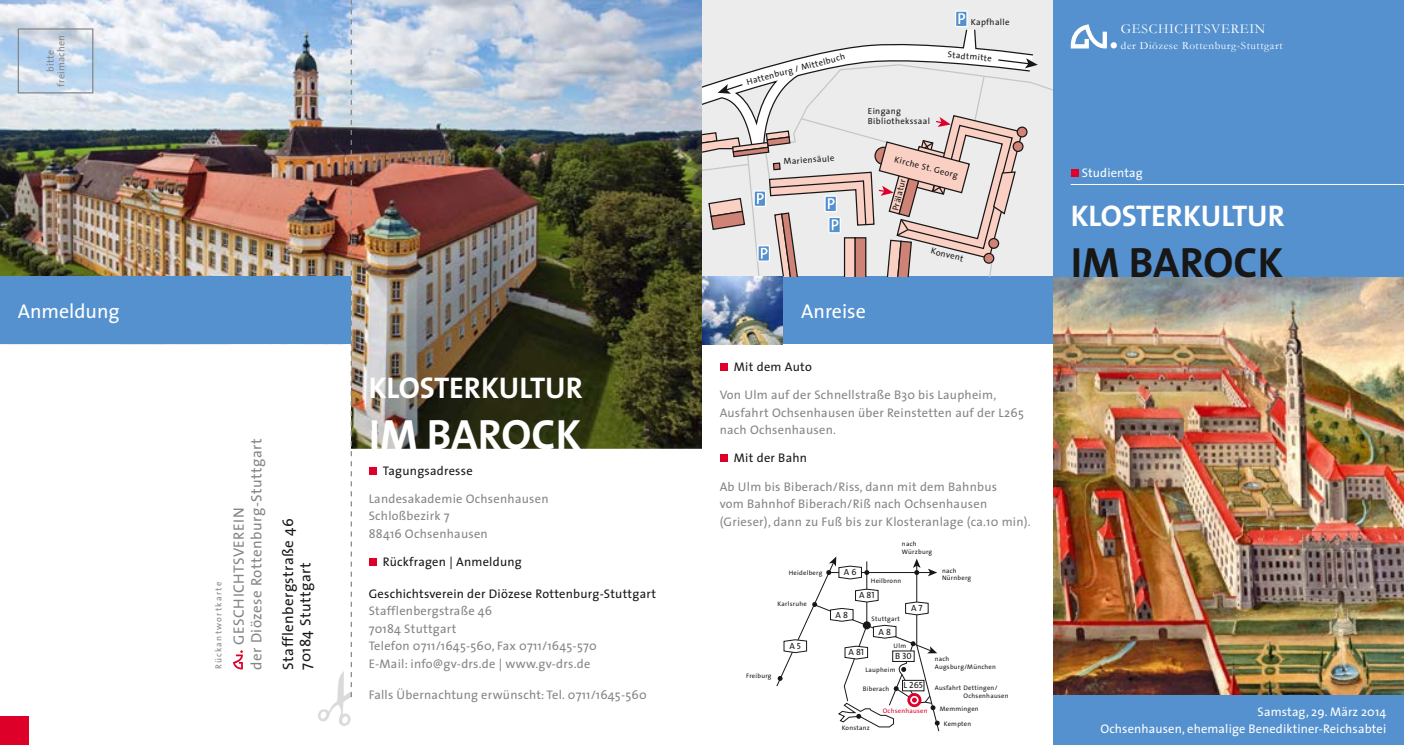
<style>
.page{position:relative;width:1404px;height:745px;background:#fff}
.page>*{position:absolute;margin:0;border:0;box-sizing:border-box;transform-origin:0 0}
.t1{font:700 42.5px "The Sans";color:#181716}
.t2{font:700 42.5px "The Sans";color:#fff}
.t3{font:700 30px "The Sans";letter-spacing:-.005em;color:#fff}
.t4{font:20px "The Sans";color:#fff}
.t5{font:15px "The Sans";letter-spacing:.03em;color:#868585}
.t6{font:15px/17.5px "The Sans";letter-spacing:.03em;color:#181716}
.t7{font:13.62px "Garamond";letter-spacing:.05em;color:#fff}
.t8{font:12.5px/17.5px "The Sans";letter-spacing:.02em;color:#868585}
.t9{font:12.5px "The Sans";letter-spacing:.02em;color:#181716}
.t10{font:12.5px/17.5px "The Sans";letter-spacing:.01em;color:#fff;text-align:right}
.t11{font:11.12px "Garamond";letter-spacing:.05em;color:#fff}
.t12{font:10px/10.6px "The Sans";letter-spacing:.02em;color:#868585;text-align:center}
.t13{font:9px "The Sans Caps";color:#181716}
.t14{font:8.75px/10.5px "The Sans";letter-spacing:.04em;color:#181716}
.t15{font:8.75px "The Sans";letter-spacing:.145em;color:#868585}
.t16{font:6.5px/7.9px "The Sans";letter-spacing:.04em;color:#181716}
.t17{font:6.5px "The Sans";letter-spacing:.04em;color:#dd0028}
.t18{font:4.75px "Garamond";letter-spacing:.1em;color:#868585}
</style>
<div class="page">
<div style="left:0;top:0;width:1052px;height:305px;background:#ececec"></div>
<img style="left:0;top:0;width:702px;height:448px">
<img style="left:1052px;top:265px;width:351px;height:429px">
<div style="left:1053px;top:0;width:350px;height:276px;background:#5491ce"></div>
<div style="left:1052px;top:694px;width:351px;height:50px;background:#5491ce"></div>
<div style="left:702px;top:276px;width:350px;height:68px;background:#5491ce"></div>
<img style="left:318px;top:0;width:34px;height:725px">
<div style="left:719px;top:363px;width:8px;height:8px;background:#dd0028"></div>
<div style="left:719px;top:454px;width:8px;height:8px;background:#dd0028"></div>
<div style="left:369px;top:466px;width:7px;height:8px;background:#dd0028"></div>
<div style="left:369px;top:557px;width:7px;height:8px;background:#dd0028"></div>
<div style="left:18px;top:28px;width:75px;height:65px;border:1px solid #868585"></div>
<div style="left:0;top:716px;width:28px;height:28px;background:#dd0028"></div>
<div style="left:1070px;top:169px;width:8px;height:8px;background:#dd0028"></div>
<hr style="left:1070px;top:184px;width:333px;height:1px;background:#fff">
<svg style="left:1070px;top:24px;width:46px;height:24px"></svg>
<div style="left:0;top:276px;width:351px;height:68px;background:#5491ce"></div>
<svg style="left:776px;top:556px;width:163px;height:175px"></svg>
<svg style="left:233px;top:650px;width:10px;height:19px"></svg>
<svg style="left:955px;top:11px;width:11px;height:16px"></svg>
<div style="left:954px;top:10px;width:13px;height:17px;border:1px solid #fff"></div>
<svg style="left:958px;top:13px;width:7px;height:11px"></svg>
<svg style="left:702px;top:30px;width:335px;height:246px"></svg>
<img style="left:702px;top:276px;width:80px;height:68px">
<p class="t12" style="left:45px;top:87px;width:53px;rotate:-90deg">bitte freimachen</p>
<h3 class="t4" style="left:18px;top:294px;width:104px">Anmeldung</h3>
<p class="t15" style="left:211px;top:669px;width:89px;rotate:-90deg">Rückantwortkarte</p>
<p class="t5" style="left:244px;top:669px;width:232px;rotate:-90deg">der Diözese Rottenburg-Stuttgart</p>
<p class="t5" style="left:226px;top:644px;width:139px;rotate:-90deg">GESCHICHTSVEREIN</p>
<p class="t18" style="left:238px;top:647px;width:78px;rotate:-90deg">der Diözese Rottenburg-Stuttgart</p>
<p class="t6" style="left:279px;top:669px;width:152px;rotate:-90deg">Stafflenbergstraße 46<br>70184 Stuttgart</p>
<h2 class="t3" style="left:369px;top:362px;width:216px">KLOSTERKULTUR</h2>
<h1 class="t2" style="left:369px;top:399px;width:214px">IM BAROCK</h1>
<p class="t9" style="left:383px;top:459px;width:91px">Tagungsadresse</p>
<p class="t8" style="left:368px;top:489px;width:181px">Landesakademie Ochsenhausen<br>Schloßbezirk 7<br>88416 Ochsenhausen</p>
<p class="t9" style="left:383px;top:551px;width:140px">Rückfragen | Anmeldung</p>
<p class="t9" style="left:368px;top:582px;width:289px">Geschichtsverein der Diözese Rottenburg-Stuttgart</p>
<p class="t8" style="left:368px;top:601px;width:229px">Stafflenbergstraße 46<br>70184 Stuttgart<br>Telefon 0711/1645-560, Fax 0711/1645-570<br>E-Mail: info@gv-drs.de | www.gv-drs.de</p>
<p class="t8" style="left:368px;top:685px;width:279px">Falls Übernachtung erwünscht: Tel. 0711/1645-560</p>
<p class="t14" style="left:745px;top:77px;width:103px;rotate:-15deg">Hattenburg / Mittelbuch</p>
<p class="t14" style="left:783px;top:156px;width:52px;rotate:-4deg">Mariensäule</p>
<p class="t14" style="left:970px;top:17px;width:40px">Kapfhalle</p>
<p class="t14" style="left:948px;top:49px;width:46px;rotate:5deg">Stadtmitte</p>
<p class="t14" style="left:867px;top:105px;width:64px">Eingang<br>Bibliothekssaal</p>
<p class="t14" style="left:896px;top:153px;width:67px;rotate:15deg">Kirche St. Georg</p>
<p class="t14" style="left:889px;top:209px;width:34px;rotate:-76deg">Prälatur</p>
<p class="t14" style="left:932px;top:245px;width:35px;rotate:14deg">Konvent</p>
<h3 class="t4" style="left:801px;top:294px;width:66px">Anreise</h3>
<p class="t9" style="left:733px;top:356px;width:79px">Mit dem Auto</p>
<p class="t8" style="left:719px;top:385px;width:305px">Von Ulm auf der Schnellstraße B30 bis Laupheim,<br>Ausfahrt Ochsenhausen über Reinstetten auf der L265 nach Ochsenhausen.</p>
<p class="t9" style="left:733px;top:447px;width:75px">Mit der Bahn</p>
<p class="t8" style="left:719px;top:477px;width:312px">Ab Ulm bis Biberach/Riss, dann mit dem Bahnbus<br>vom Bahnhof Biberach/Riß nach Ochsenhausen (Grieser), dann zu Fuß bis zur Klosteranlage (ca.10 min).</p>
<p class="t16" style="left:788px;top:568px;width:35px">Heidelberg</p>
<p class="t16" style="left:777px;top:599px;width:31px">Karlsruhe</p>
<p class="t16" style="left:746px;top:671px;width:27px">Freiburg</p>
<p class="t13" style="left:789px;top:638px;width:13px">A 5</p>
<p class="t13" style="left:843px;top:564px;width:14px">A 6</p>
<p class="t16" style="left:901px;top:539px;width:32px">nach<br>Würzburg</p>
<p class="t16" style="left:870px;top:575px;width:32px">Heilbronn</p>
<p class="t13" style="left:859px;top:587px;width:17px">A 81</p>
<p class="t16" style="left:941px;top:566px;width:31px">nach<br>Nürnberg</p>
<p class="t13" style="left:911px;top:600px;width:13px">A 7</p>
<p class="t13" style="left:835px;top:606px;width:14px">A 8</p>
<p class="t16" style="left:871px;top:614px;width:30px">Stuttgart</p>
<p class="t16" style="left:893px;top:641px;width:14px">Ulm</p>
<p class="t16" style="left:865px;top:665px;width:32px">Laupheim</p>
<p class="t13" style="left:878px;top:623px;width:14px">A 8</p>
<p class="t13" style="left:848px;top:644px;width:17px">A 81</p>
<p class="t13" style="left:895px;top:648px;width:18px">B 30</p>
<p class="t13" style="left:903px;top:677px;width:21px">L 265</p>
<p class="t16" style="left:934px;top:654px;width:63px">nach<br>Augsburg/München</p>
<p class="t16" style="left:963px;top:683px;width:46px;text-indent:-29px">Ausfahrt Dettingen/<br>Ochsenhausen</p>
<p class="t16" style="left:939px;top:701px;width:41px;line-height:14.1px;text-align:center">Memmingen<br>Kempten</p>
<p class="t16" style="left:862px;top:684px;width:28px">Biberach</p>
<p class="t16" style="left:841px;top:723px;width:30px">Konstanz</p>
<p class="t17" style="left:882px;top:704px;width:46px">Ochsenhausen</p>
<p class="t7" style="left:1120px;top:20px;width:146px">GESCHICHTSVEREIN</p>
<p class="t11" style="left:1120px;top:38px;width:163px">der Diözese Rottenburg-Stuttgart</p>
<p class="t10" style="left:1081px;top:164px;width:62px">Studientag</p>
<h2 class="t3" style="left:1070px;top:190px;width:216px">KLOSTERKULTUR</h2>
<h1 class="t1" style="left:1070px;top:226px;width:214px">IM BAROCK</h1>
<p class="t10" style="left:1100px;top:702px;width:287px">Samstag, 29. März 2014<br>Ochsenhausen, ehemalige Benediktiner-Reichsabtei</p>
</div>
